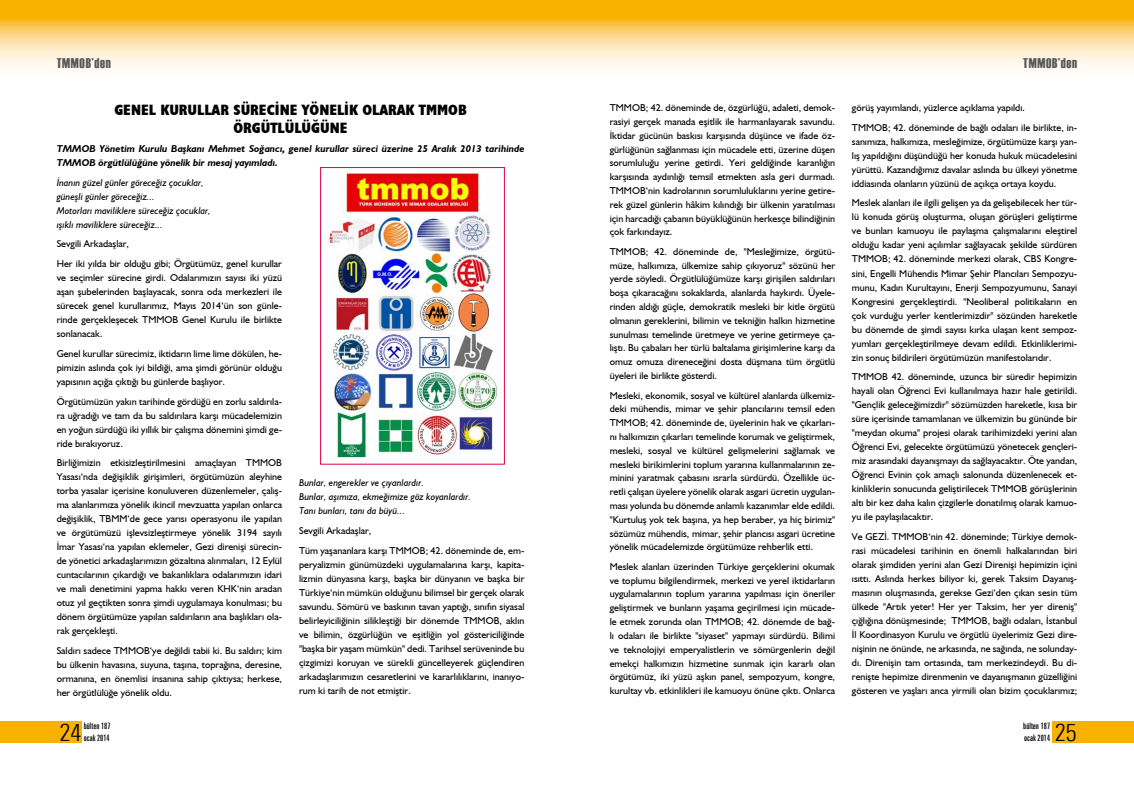
<style>
.page{position:relative;width:1134px;height:794px;background:#fff}
.page>*{position:absolute;margin:0;border:0;box-sizing:border-box;transform-origin:0 0}
.t1{font:300 condensed 24.1px "Zurich BT";color:#000}
.baslik_dar{font:700 condensed 15px/18px "Humanist 521 BT Xtra";color:#000;text-align:center}
.t2{font:14px "Haettenschweiler";letter-spacing:.05em;color:#58585a}
.bultenmetin{font:10px/14px "Humanist 521 BT";color:#000;text-align:justify}
.bultenmetin-2{font:italic 10px "Humanist 521 BT";color:#000}
.bultenmetin-3{font:italic 700 10px/13.5px "Humanist 521 BT";color:#000}
.t3{font:extra-condensed 9px/12px "Zurich BT";color:#000}
</style>
<div class="page">
<svg style="left:0;top:0;width:1134px;height:68px;background:#fcd275"></svg>
<div style="left:1052px;top:721px;width:82px;height:22px;background:#f9b200"></div>
<div style="left:0;top:721px;width:82px;height:22px;background:#f9b200"></div>
<img style="left:327px;top:172px;width:172px;height:286px">
<div style="left:320px;top:167px;width:185px;height:297px;border:1px solid #e30045"></div>
<h3 class="t2" style="left:57px;top:54px;width:56px">TMMOB’den</h3>
<h3 class="t2" style="left:1023px;top:54px;width:56px">TMMOB’den</h3>
<p class="baslik_dar" style="left:114px;top:100px;width:354px">GENEL KURULLAR SÜRECİNE YÖNELİK OLARAK TMMOB<br>ÖRGÜTLÜLÜĞÜNE</p>
<p class="bultenmetin-3" style="left:57px;top:142px;width:469px">TMMOB Yönetim Kurulu Başkanı Mehmet Soğancı, genel kurullar süreci üzerine 25 Aralık 2013 tarihinde<br>TMMOB örgütlülüğüne yönelik bir mesaj yayımladı.</p>
<p class="bultenmetin-2" style="left:57px;top:176px;width:149px">İnanın güzel günler göreceğiz çocuklar,</p>
<p class="bultenmetin-2" style="left:57px;top:190px;width:99px">güneşli günler göreceğiz...</p>
<p class="bultenmetin-2" style="left:57px;top:204px;width:156px">Motorları maviliklere süreceğiz çocuklar,</p>
<p class="bultenmetin-2" style="left:57px;top:218px;width:107px">ışıklı maviliklere süreceğiz...</p>
<p class="bultenmetin" style="left:57px;top:237px;width:74px">Sevgili Arkadaşlar,</p>
<p class="bultenmetin" style="left:57px;top:256px;width:227px">Her iki yılda bir olduğu gibi; Örgütümüz, genel kurullar ve seçimler sürecine girdi. Odalarımızın sayısı iki yüzü aşan şubelerinden başlayacak, sonra oda merkezleri ile sürecek genel kurullarımız, Mayıs 2014‘ün son günle&shy;rinde gerçekleşecek TMMOB Genel Kurulu ile birlikte sonlanacak.</p>
<p class="bultenmetin" style="left:57px;top:346px;width:227px">Genel kurullar sürecimiz, iktidarın lime lime dökülen, he&shy;pimizin aslında çok iyi bildiği, ama şimdi görünür olduğu yapısının açığa çıktığı bu günlerde başlıyor.</p>
<p class="bultenmetin" style="left:57px;top:394px;width:227px">Örgütümüzün yakın tarihinde gördüğü en zorlu saldırıla&shy;ra uğradığı ve tam da bu saldırılara karşı mücadelemizin en yoğun sürdüğü iki yıllık bir çalışma dönemini şimdi ge&shy;ride bırakıyoruz.</p>
<p class="bultenmetin" style="left:57px;top:455px;width:227px">Birliğimizin etkisizleştirilmesini amaçlayan TMMOB Yasası‘nda değişiklik girişimleri, örgütümüzün aleyhine torba yasalar içerisine konuluveren düzenlemeler, çalış&shy;ma alanlarımıza yönelik ikincil mevzuatta yapılan onlarca değişiklik, TBMM‘de gece yarısı operasyonu ile yapılan ve örgütümüzü işlevsizleştirmeye yönelik 3194 sayılı İmar Yasası‘na yapılan eklemeler, Gezi direnişi sürecin&shy;de yönetici arkadaşlarımızın gözaltına alınmaları, 12 Eylül cuntacılarının çıkardığı ve bakanlıklara odalarımızın idari ve mali denetimini yapma hakkı veren KHK‘nin aradan otuz yıl geçtikten sonra şimdi uygulamaya konulması; bu dönem örgütümüze yapılan saldırıların ana başlıkları ola&shy;rak gerçekleşti.</p>
<p class="bultenmetin" style="left:57px;top:643px;width:227px">Saldırı sadece TMMOB‘ye değildi tabii ki. Bu saldırı; kim bu ülkenin havasına, suyuna, taşına, toprağına, deresine, ormanına, en önemlisi insanına sahip çıktıysa; herkese, her örgütlülüğe yönelik oldu.</p>
<p class="bultenmetin-2" style="left:299px;top:477px;width:126px">Bunlar, engerekler ve çıyanlardır.</p>
<p class="bultenmetin-2" style="left:299px;top:491px;width:174px">Bunlar, aşımıza, ekmeğimize göz koyanlardır.</p>
<p class="bultenmetin-2" style="left:299px;top:505px;width:107px">Tanı bunları, tanı da büyü...</p>
<p class="bultenmetin" style="left:299px;top:523px;width:74px">Sevgili Arkadaşlar,</p>
<p class="bultenmetin" style="left:299px;top:543px;width:227px">Tüm yaşananlara karşı TMMOB; 42. döneminde de, em&shy;peryalizmin günümüzdeki uygulamalarına karşı, kapita&shy;lizmin dünyasına karşı, başka bir dünyanın ve başka bir Türkiye‘nin mümkün olduğunu bilimsel bir gerçek olarak savundu. Sömürü ve baskının tavan yaptığı, sınıfın siyasal belirleyiciliğinin silikleştiği bir dönemde TMMOB, aklın ve bilimin, özgürlüğün ve eşitliğin yol göstericiliğinde "başka bir yaşam mümkün" dedi. Tarihsel serüveninde bu çizgimizi koruyan ve sürekli güncelleyerek güçlendiren arkadaşlarımızın cesaretlerini ve kararlılıklarını, inanıyo&shy;rum ki tarih de not etmiştir.</p>
<p class="bultenmetin" style="left:610px;top:101px;width:227px">TMMOB; 42. döneminde de, özgürlüğü, adaleti, demok&shy;rasiyi gerçek manada eşitlik ile harmanlayarak savundu.<br>İktidar gücünün baskısı karşısında düşünce ve ifade öz&shy;gürlüğünün sağlanması için mücadele etti, üzerine düşen sorumluluğu yerine getirdi. Yeri geldiğinde karanlığın karşısında aydınlığı temsil etmekten asla geri durmadı.<br>TMMOB‘nin kadrolarının sorumluluklarını yerine getire&shy;rek güzel günlerin hâkim kılındığı bir ülkenin yaratılması için harcadığı çabanın büyüklüğünün herkesçe bilindiğinin çok farkındayız.</p>
<p class="bultenmetin" style="left:610px;top:244px;width:227px">TMMOB; 42. döneminde de, "Mesleğimize, örgütü&shy;müze, halkımıza, ülkemize sahip çıkıyoruz" sözünü her yerde söyledi. Örgütlülüğümüze karşı girişilen saldırıları boşa çıkaracağını sokaklarda, alanlarda haykırdı. Üyele&shy;rinden aldığı güçle, demokratik mesleki bir kitle örgütü olmanın gereklerini, bilimin ve tekniğin halkın hizmetine sunulması temelinde üretmeye ve yerine getirmeye ça&shy;lıştı. Bu çabaları her türlü baltalama girişimlerine karşı da omuz omuza direneceğini dosta düşmana tüm örgütlü üyeleri ile birlikte gösterdi.</p>
<p class="bultenmetin" style="left:610px;top:388px;width:227px">Mesleki, ekonomik, sosyal ve kültürel alanlarda ülkemiz&shy;deki mühendis, mimar ve şehir plancılarını temsil eden TMMOB; 42. döneminde de, üyelerinin hak ve çıkarları&shy;nı halkımızın çıkarları temelinde korumak ve geliştirmek, mesleki, sosyal ve kültürel gelişmelerini sağlamak ve mesleki birikimlerini toplum yararına kullanmalarının ze&shy;minini yaratmak çabasını ısrarla sürdürdü. Özellikle üc&shy;retli çalışan üyelere yönelik olarak asgari ücretin uygulan&shy;ması yolunda bu dönemde anlamlı kazanımlar elde edildi. "Kurtuluş yok tek başına, ya hep beraber, ya hiç birimiz" sözümüz mühendis, mimar, şehir plancısı asgari ücretine yönelik mücadelemizde örgütümüze rehberlik etti.</p>
<p class="bultenmetin" style="left:610px;top:559px;width:227px">Meslek alanları üzerinden Türkiye gerçeklerini okumak ve toplumu bilgilendirmek, merkezi ve yerel iktidarların uygulamalarının toplum yararına yapılması için öneriler geliştirmek ve bunların yaşama geçirilmesi için mücade&shy;le etmek zorunda olan TMMOB; 42. dönemde de bağ&shy;lı odaları ile birlikte "siyaset" yapmayı sürdürdü. Bilimi ve teknolojiyi emperyalistlerin ve sömürgenlerin değil emekçi halkımızın hizmetine sunmak için kararlı olan örgütümüz, iki yüzü aşkın panel, sempozyum, kongre, kurultay vb. etkinlikleri ile kamuoyu önüne çıktı. Onlarca</p>
<p class="bultenmetin" style="left:852px;top:100px;width:175px">görüş yayımlandı, yüzlerce açıklama yapıldı.</p>
<p class="bultenmetin" style="left:852px;top:120px;width:227px">TMMOB; 42. döneminde de bağlı odaları ile birlikte, in&shy;sanımıza, halkımıza, mesleğimize, örgütümüze karşı yan&shy;lış yapıldığını düşündüğü her konuda hukuk mücadelesini yürüttü. Kazandığımız davalar aslında bu ülkeyi yönetme iddiasında olanların yüzünü de açıkça ortaya koydu.</p>
<p class="bultenmetin" style="left:852px;top:196px;width:227px">Meslek alanları ile ilgili gelişen ya da gelişebilecek her tür&shy;lü konuda görüş oluşturma, oluşan görüşleri geliştirme ve bunları kamuoyu ile paylaşma çalışmalarını eleştirel olduğu kadar yeni açılımlar sağlayacak şekilde sürdüren TMMOB; 42. döneminde merkezi olarak, CBS Kongre&shy;sini, Engelli Mühendis Mimar Şehir Plancıları Sempozyu&shy;munu, Kadın Kurultayını, Enerji Sempozyumunu, Sanayi Kongresini gerçekleştirdi. "Neoliberal politikaların en çok vurduğu yerler kentlerimizdir" sözünden hareketle bu dönemde de şimdi sayısı kırka ulaşan kent sempoz&shy;yumları gerçekleştirilmeye devam edildi. Etkinliklerimi&shy;zin sonuç bildirileri örgütümüzün manifestolarıdır.</p>
<p class="bultenmetin" style="left:852px;top:369px;width:227px">TMMOB 42. döneminde, uzunca bir süredir hepimizin hayali olan Öğrenci Evi kullanılmaya hazır hale getirildi. "Gençlik geleceğimizdir" sözümüzden hareketle, kısa bir süre içerisinde tamamlanan ve ülkemizin bu gününde bir "meydan okuma" projesi olarak tarihimizdeki yerini alan Öğrenci Evi, gelecekte örgütümüzü yönetecek gençleri&shy;miz arasındaki dayanışmayı da sağlayacaktır. Öte yandan, Öğrenci Evinin çok amaçlı salonunda düzenlenecek et&shy;kinliklerin sonucunda geliştirilecek TMMOB görüşlerinin altı bir kez daha kalın çizgilerle donatılmış olarak kamuo&shy;yu ile paylaşılacaktır.</p>
<p class="bultenmetin" style="left:852px;top:529px;width:227px">Ve GEZİ. TMMOB‘nin 42. döneminde; Türkiye demok&shy;rasi mücadelesi tarihinin en önemli halkalarından biri olarak şimdiden yerini alan Gezi Direnişi hepimizin içini ısıttı. Aslında herkes biliyor ki, gerek Taksim Dayanış&shy;masının oluşmasında, gerekse Gezi‘den çıkan sesin tüm ülkede "Artık yeter! Her yer Taksim, her yer direniş" çığlığına dönüşmesinde; TMMOB, bağlı odaları, İstanbul İl Koordinasyon Kurulu ve örgütlü üyelerimiz Gezi dire&shy;nişinin ne önünde, ne arkasında, ne sağında, ne solunday&shy;dı. Direnişin tam ortasında, tam merkezindeydi. Bu di&shy;renişte hepimize direnmenin ve dayanışmanın güzelliğini gösteren ve yaşları anca yirmili olan bizim çocuklarımız;</p>
<p class="t3" style="left:84px;top:720px;width:28px">bülten 187 ocak 2014</p>
<p class="t3" style="left:1023px;top:720px;width:28px">bülten 187</p>
<h1 class="t1" style="left:59px;top:718px;width:24px">24</h1>
<p class="t3" style="left:1024px;top:732px;width:28px">ocak 2014</p>
<h1 class="t1" style="left:1055px;top:718px;width:24px">25</h1>
</div>
